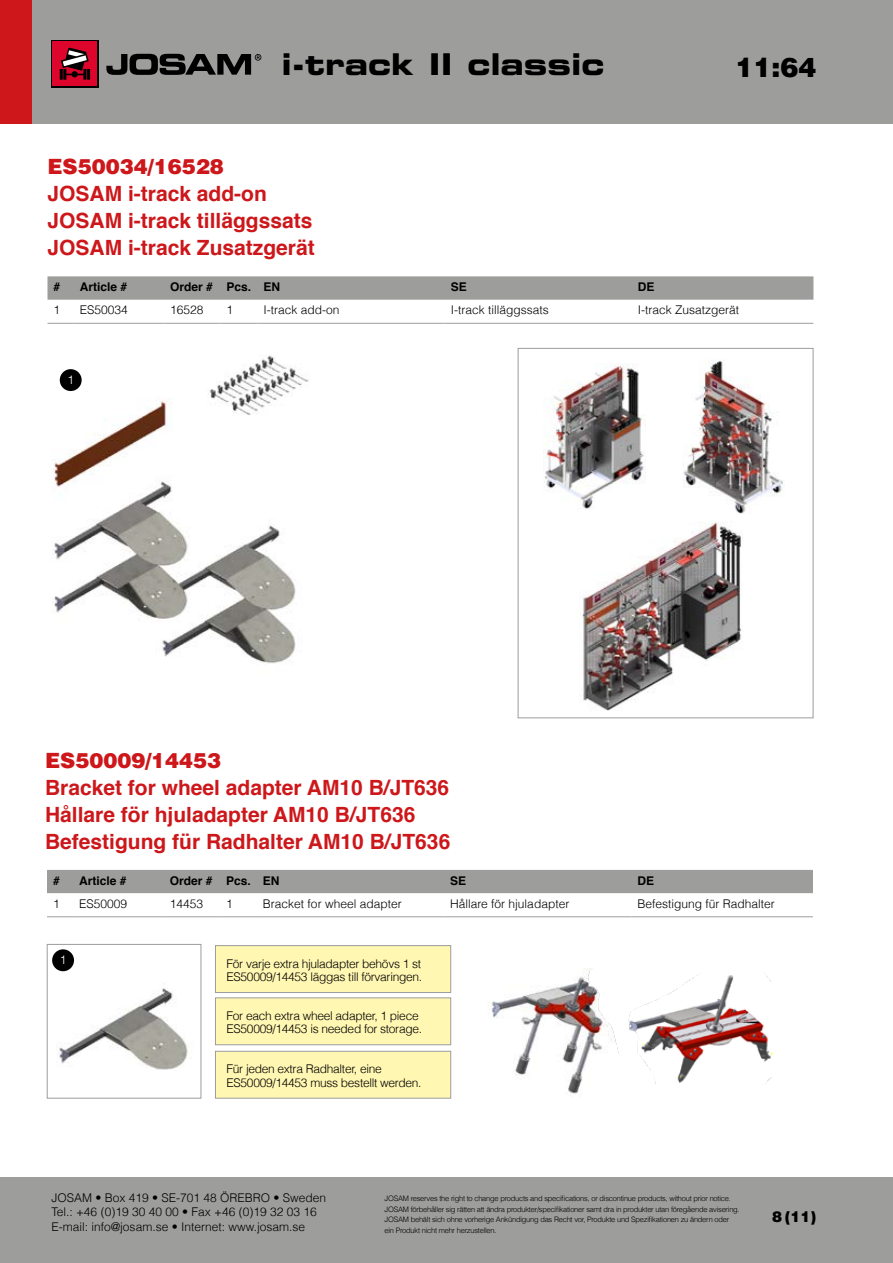
<style>
.page{position:relative;width:893px;height:1263px;background:#fff}
.page>*{position:absolute;margin:0;border:0;box-sizing:border-box;transform-origin:0 0}
.t1{font:30px "Eurostile Bold Extended Two";color:#000}
.t2{font:900 27px "Helvetica";color:#000}
.t3{font:700 21px/27px "Helvetica";color:#cd171a}
.t4{font:900 21px "Helvetica";color:#cd171a}
.t5{font:900 15px "Helvetica";color:#000}
.t6{font:300 12px/14.4px "Helvetica";color:#000}
.t7{font:300 12px/13.5px "Helvetica";letter-spacing:-.025em;color:#000}
.t8{font:700 12px "Helvetica";color:#000}
.t9{font:300 12px "Helvetica";color:#fff}
.t10{font:300 7.5px/10.5px "Helvetica";letter-spacing:-.03em;color:#000}
</style>
<div class="page">
<div style="left:0;top:1178px;width:893px;height:85px;background:#9d9d9c"></div>
<div style="left:0;top:0;width:893px;height:123px;background:#9d9d9c"></div>
<div style="left:0;top:0;width:32px;height:123px;background:#cd171a"></div>
<div style="left:51px;top:40px;width:48px;height:48px;background:linear-gradient(to right,#000,#000)"></div>
<div style="left:53px;top:42px;width:44px;height:44px;background:#dd052b"></div>
<svg style="left:60px;top:48px;width:30px;height:32px"></svg>
<svg style="left:106px;top:54px;width:155px;height:21px"></svg>
<div style="left:47px;top:870px;width:766px;height:23px;background:#9d9d9c"></div>
<svg style="left:47px;top:916px;width:26px;height:1px"></svg>
<hr style="left:73px;top:916px;width:91px;height:1px;background:#9d9d9c">
<hr style="left:164px;top:916px;width:56px;height:1px;background:#9d9d9c">
<hr style="left:220px;top:916px;width:37px;height:1px;background:#9d9d9c">
<hr style="left:257px;top:916px;width:187px;height:1px;background:#9d9d9c">
<hr style="left:444px;top:916px;width:187px;height:1px;background:#9d9d9c">
<hr style="left:631px;top:916px;width:182px;height:1px;background:#9d9d9c">
<svg style="left:47px;top:276px;width:766px;height:24px;background:#a0a09f"></svg>
<svg style="left:47px;top:323px;width:27px;height:1px"></svg>
<hr style="left:74px;top:323px;width:90px;height:1px;background:#9d9d9c">
<hr style="left:164px;top:323px;width:57px;height:1px;background:#9d9d9c">
<hr style="left:221px;top:323px;width:36px;height:1px;background:#9d9d9c">
<hr style="left:257px;top:323px;width:188px;height:1px;background:#9d9d9c">
<hr style="left:445px;top:323px;width:187px;height:1px;background:#9d9d9c">
<hr style="left:632px;top:323px;width:181px;height:1px;background:#9d9d9c">
<img style="left:628px;top:972px;width:144px;height:112px">
<img style="left:488px;top:969px;width:131px;height:125px">
<svg style="left:46px;top:944px;width:156px;height:155px"></svg>
<img style="left:56px;top:981px;width:138px;height:90px">
<div style="left:215px;top:945px;width:236px;height:48px;background:#fff7b2;border:1px solid #9d9d9c"></div>
<div style="left:215px;top:997px;width:236px;height:48px;background:#fff7b2;border:1px solid #9d9d9c"></div>
<div style="left:215px;top:1051px;width:236px;height:47px;background:#fff7b2;border:1px solid #9d9d9c"></div>
<img style="left:51px;top:355px;width:258px;height:309px">
<div style="left:60px;top:369px;width:22px;height:22px;background:#000;border-radius:50%"></div>
<div style="left:518px;top:348px;width:295px;height:370px;border:1px solid #9d9d9c"></div>
<img style="left:543px;top:364px;width:102px;height:145px">
<img style="left:683px;top:359px;width:100px;height:155px">
<img style="left:580px;top:522px;width:163px;height:189px">
<h1 class="t1" style="left:281px;top:43px;width:325px">i-track II classic</h1>
<h2 class="t2" style="left:735px;top:50px;width:83px">11:64</h2>
<h3 class="t4" style="left:47px;top:153px;width:178px">ES50034/16528</h3>
<h3 class="t3" style="left:47px;top:181px;width:269px">JOSAM i-track add-on<br>JOSAM i-track tilläggssats<br>JOSAM i-track Zusatzgerät</h3>
<h3 class="t8" style="left:53px;top:277px;width:8px">#</h3>
<h3 class="t8" style="left:80px;top:277px;width:49px">Article #</h3>
<h3 class="t8" style="left:170px;top:277px;width:111px">Order # Pcs. EN</h3>
<h3 class="t8" style="left:451px;top:277px;width:18px">SE</h3>
<h3 class="t8" style="left:638px;top:277px;width:18px">DE</h3>
<h3 class="t6" style="left:53px;top:303px;width:8px">1</h3>
<h3 class="t6" style="left:80px;top:303px;width:50px">ES50034</h3>
<h3 class="t6" style="left:170px;top:303px;width:35px">16528</h3>
<h3 class="t6" style="left:227px;top:303px;width:8px">1</h3>
<h3 class="t6" style="left:263px;top:303px;width:78px">I-track add-on</h3>
<h3 class="t6" style="left:451px;top:303px;width:100px">I-track tilläggssats</h3>
<h3 class="t6" style="left:638px;top:303px;width:103px">I-track Zusatzgerät</h3>
<h3 class="t9" style="left:67px;top:372px;width:8px">1</h3>
<h3 class="t4" style="left:45px;top:746px;width:178px">ES50009/14453</h3>
<h3 class="t3" style="left:45px;top:774px;width:407px">Bracket for wheel adapter AM10 B/JT636<br>Hållare för hjuladapter AM10 B/JT636<br>Befestigung für Radhalter AM10 B/JT636</h3>
<h3 class="t8" style="left:53px;top:871px;width:8px">#</h3>
<h3 class="t8" style="left:79px;top:871px;width:49px">Article #</h3>
<h3 class="t8" style="left:170px;top:871px;width:111px">Order # Pcs. EN</h3>
<h3 class="t8" style="left:450px;top:871px;width:18px">SE</h3>
<h3 class="t8" style="left:637px;top:871px;width:18px">DE</h3>
<h3 class="t6" style="left:53px;top:896px;width:8px">1</h3>
<h3 class="t6" style="left:79px;top:896px;width:50px">ES50009</h3>
<h3 class="t6" style="left:170px;top:896px;width:35px">14453</h3>
<h3 class="t6" style="left:226px;top:896px;width:8px">1</h3>
<h3 class="t6" style="left:263px;top:896px;width:140px">Bracket for wheel adapter</h3>
<h3 class="t6" style="left:450px;top:896px;width:121px">Hållare för hjuladapter</h3>
<h3 class="t6" style="left:637px;top:896px;width:139px">Befestigung für Radhalter</h3>
<h3 class="t9" style="left:60px;top:952px;width:8px">1</h3>
<h3 class="t7" style="left:227px;top:956px;width:197px">För varje extra hjuladapter behövs 1 st<br>ES50009/14453 läggas till förvaringen.</h3>
<h3 class="t7" style="left:227px;top:1009px;width:197px">For each extra wheel adapter, 1 piece<br>ES50009/14453 is needed for storage.</h3>
<h3 class="t7" style="left:227px;top:1062px;width:197px">Für jeden extra Radhalter, eine<br>ES50009/14453 muss bestellt werden.</h3>
<h3 class="t6" style="left:51px;top:1190px;width:276px">JOSAM • Box 419 • SE-701 48 ÖREBRO • Sweden<br>Tel.: +46 (0)19 30 40 00 • Fax +46 (0)19 32 03 16<br>E-mail: info@josam.se • Internet: www.josam.se</h3>
<p class="t10" style="left:385px;top:1193px;width:357px">JOSAM reserves the right to change products and specifications, or discontinue products, without prior notice.<br>JOSAM förbehåller sig rätten att ändra produkter/specifikationer samt dra in produkter utan föregående avisering.<br>JOSAM behält sich ohne vorherige Ankündigung das Recht vor, Produkte und Spezifikationen zu ändern oder ein Produkt nicht mehr herzustellen.</p>
<h3 class="t5" style="left:772px;top:1207px;width:46px">8 (11)</h3>
</div>
